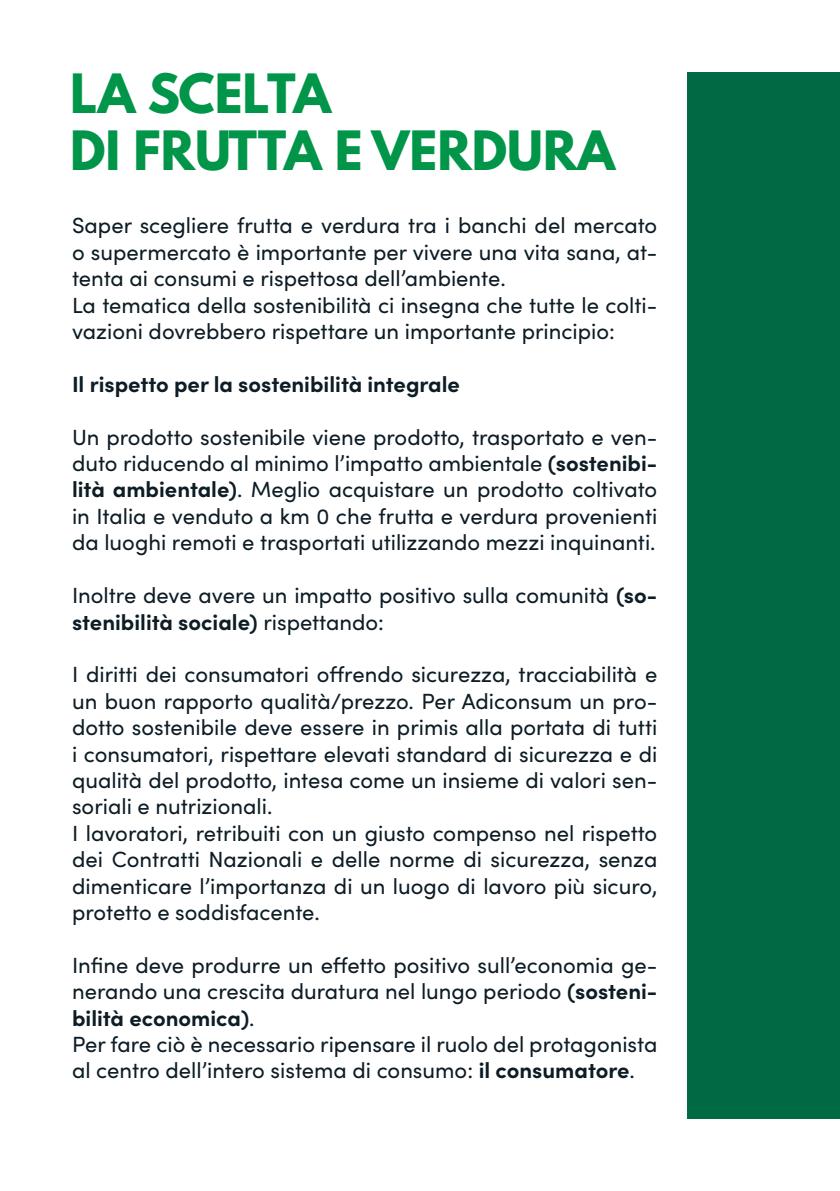
<style>
.page{position:relative;width:840px;height:1191px;background:#fff}
.page>*{position:absolute;margin:0;border:0;box-sizing:border-box;transform-origin:0 0}
.t1{font:700 48px/57.6px "League Spartan";color:#009548}
.t2{font:22px/26.4px "Sofia Pro";color:#0d1c25}
.t3{font:700 22px "Sofia Pro";color:#0d1c25}
.s1{font-weight:700}
</style>
<div class="page">
<div style="left:687px;top:72px;width:152px;height:1047px;background:#006a45"></div>
<h1 class="t1" style="left:70px;top:64px;width:546px">LA SCELTA<br>DI FRUTTA E VERDURA</h1>
<p class="t2" style="left:72px;top:211px;width:586px">Saper scegliere frutta e verdura tra i banchi del mercato o supermercato è importante per vivere una vita sana, at&shy;tenta ai consumi e rispettosa dell’ambiente.<br>La tematica della sostenibilità ci insegna che tutte le colti&shy;vazioni dovrebbero rispettare un importante principio:</p>
<p class="t3" style="left:72px;top:367px;width:389px">Il rispetto per la sostenibilità integrale</p>
<p class="t2" style="left:72px;top:422px;width:586px;text-align:justify">Un prodotto sostenibile viene prodotto, trasportato e ven&shy;duto riducendo al minimo l’impatto ambientale <span class="s1">(sostenibi&shy;lità ambientale)</span>. Meglio acquistare un prodotto coltivato in Italia e venduto a km 0 che frutta e verdura provenienti da luoghi remoti e trasportati utilizzando mezzi inquinanti.</p>
<p class="t2" style="left:72px;top:581px;width:586px">Inoltre deve avere un impatto positivo sulla comunità <span class="s1">(so&shy;stenibilità sociale)</span> rispettando:</p>
<p class="t2" style="left:72px;top:660px;width:586px">I diritti dei consumatori offrendo sicurezza, tracciabilità e un buon rapporto qualità/prezzo. Per Adiconsum un pro&shy;dotto sostenibile deve essere in primis alla portata di tutti i consumatori, rispettare elevati standard di sicurezza e di qualità del prodotto, intesa come un insieme di valori sen&shy;soriali e nutrizionali.<br>I lavoratori, retribuiti con un giusto compenso nel rispetto dei Contratti Nazionali e delle norme di sicurezza, senza dimenticare l’importanza di un luogo di lavoro più sicuro, protetto e soddisfacente.</p>
<p class="t2" style="left:72px;top:950px;width:586px">Infine deve produrre un effetto positivo sull’economia ge&shy;nerando una crescita duratura nel lungo periodo <span class="s1">(sosteni&shy;bilità economica)</span>.<br>Per fare ciò è necessario ripensare il ruolo del protagonista al centro dell’intero sistema di consumo: <span class="s1">il consumatore</span>.</p>
</div>
